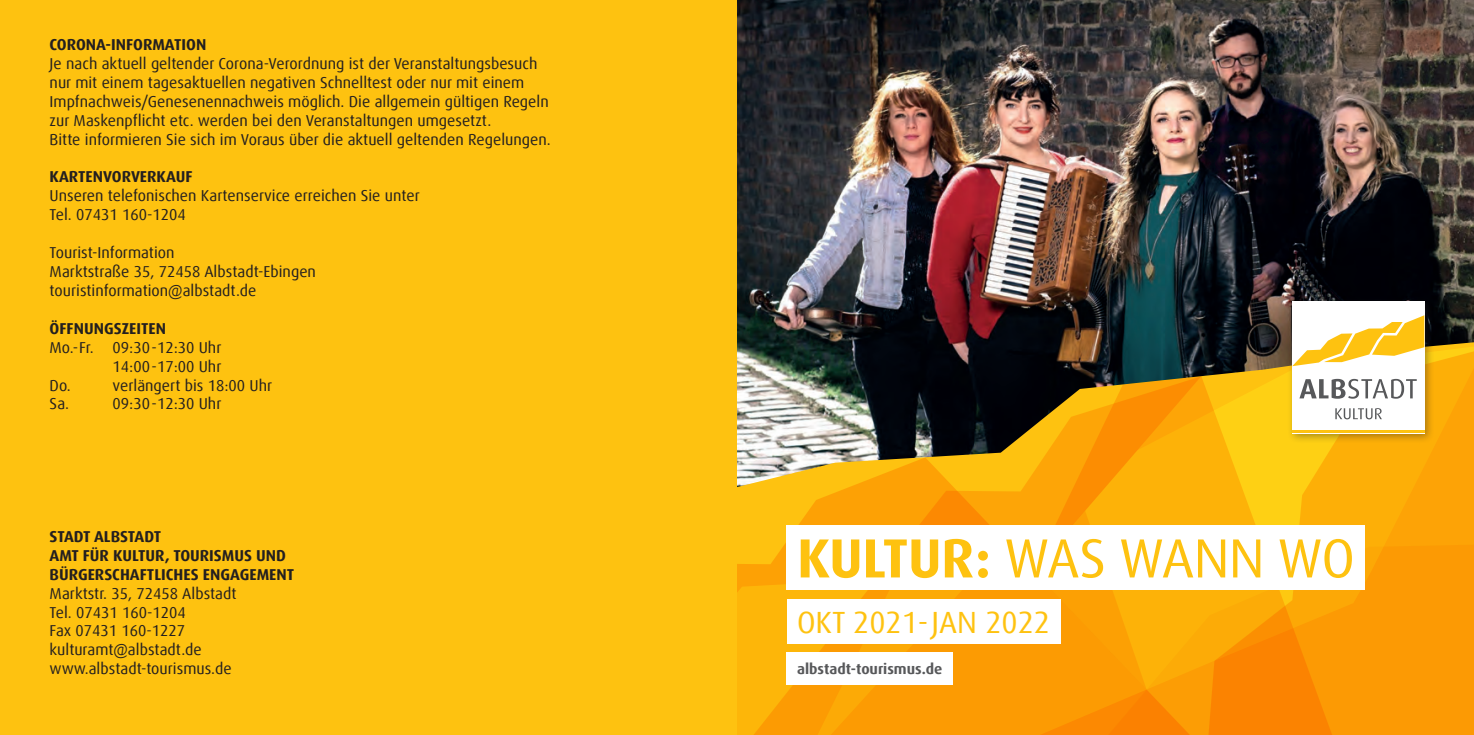
<style>
.page{position:relative;width:1474px;height:735px;background:#fff}
.page>*{position:absolute;margin:0;border:0;box-sizing:border-box;transform-origin:0 0}
.t1{font:55.12px "Dax Offc Pro";letter-spacing:-.015em;color:#fec210}
.t2{font:30.62px "Dax Offc Pro";color:#fec210}
.t3{font:15.75px/18.9px "Dax Offc Pro";color:#231f20}
.t4{font:700 15.75px/18.9px "Dax Offc Pro";color:#231f20}
.t5{font:700 14.7px "Dax Offc Pro";color:#57585a}
.s1{font-weight:700}
</style>
<div class="page">
<div style="left:0;top:0;width:737px;height:734px;background:#fec210"></div>
<img style="left:737px;top:0;width:736px;height:342px">
<img style="left:737px;top:345px;width:465px;height:31px">
<svg style="left:1202px;top:326px;width:271px;height:408px;background:#e69408"></svg>
<svg style="left:737px;top:376px;width:607px;height:358px;background:#d8991f"></svg>
<svg style="left:1033px;top:376px;width:168px;height:313px;background:#ee9e09"></svg>
<svg style="left:801px;top:588px;width:175px;height:146px;background:#fca411"></svg>
<div style="left:1286px;top:296px;width:148px;height:147px;background:#231f20;opacity:.4"></div>
<div style="left:1292px;top:301px;width:132px;height:132px;background:#fff"></div>
<svg style="left:1292px;top:315px;width:132px;height:51px"></svg>
<hr style="left:1292px;top:430px;width:132px;height:3px;background:#fec210">
<svg style="left:1299px;top:378px;width:117px;height:20px"></svg>
<svg style="left:1335px;top:408px;width:46px;height:11px"></svg>
<div style="left:786px;top:524px;width:579px;height:64px;background:#fff"></div>
<div style="left:786px;top:598px;width:274px;height:45px;background:#fff"></div>
<div style="left:786px;top:652px;width:167px;height:32px;background:#fff"></div>
<p class="t4" style="left:50px;top:35px;width:158px">CORONA-INFORMATION</p>
<p class="t3" style="left:50px;top:54px;width:502px">Je nach aktuell geltender Corona-Verordnung ist der Veranstaltungsbesuch nur mit einem tagesaktuellen negativen Schnelltest oder nur mit einem Impfnachweis/Genesenennachweis möglich. Die allgemein gültigen Regeln zur Maskenpflicht etc. werden bei den Veranstaltungen umgesetzt.<br>Bitte informieren Sie sich im Voraus über die aktuell geltenden Regelungen.</p>
<p class="t4" style="left:50px;top:167px;width:144px">KARTENVORVERKAUF</p>
<p class="t3" style="left:50px;top:186px;width:371px">Unseren telefonischen Kartenservice erreichen Sie unter<br>Tel. 07431 160-1204</p>
<p class="t3" style="left:50px;top:243px;width:268px">Tourist-Information<br>Marktstraße 35, 72458 Albstadt-Ebingen touristinformation@albstadt.de</p>
<p class="t4" style="left:50px;top:319px;width:118px">ÖFFNUNGSZEITEN</p>
<p class="t3" style="left:50px;top:337px;width:173px">Mo.-Fr. 09:30-12:30 Uhr</p>
<p class="t3" style="left:113px;top:356px;width:110px">14:00-17:00 Uhr</p>
<p class="t3" style="left:50px;top:375px;width:23px">Do.</p>
<p class="t3" style="left:113px;top:375px;width:161px">verlängert bis 18:00 Uhr</p>
<p class="t3" style="left:50px;top:394px;width:21px">Sa.</p>
<p class="t3" style="left:113px;top:394px;width:110px">09:30-12:30 Uhr</p>
<p class="t4" style="left:50px;top:526px;width:246px">STADT ALBSTADT<br>AMT FÜR KULTUR, TOURISMUS UND<br>BÜRGERSCHAFTLICHES ENGAGEMENT</p>
<p class="t3" style="left:50px;top:583px;width:188px">Marktstr. 35, 72458 Albstadt<br>Tel. 07431 160-1204<br>Fax 07431 160-1227 kulturamt@albstadt.de www.albstadt-tourismus.de</p>
<h1 class="t1" style="left:797px;top:522px;width:559px"><span class="s1">KULTUR:</span> WAS WANN WO</h1>
<h2 class="t2" style="left:797px;top:602px;width:254px">OKT 2021-JAN 2022</h2>
<p class="t5" style="left:797px;top:659px;width:147px">albstadt-tourismus.de</p>
</div>
